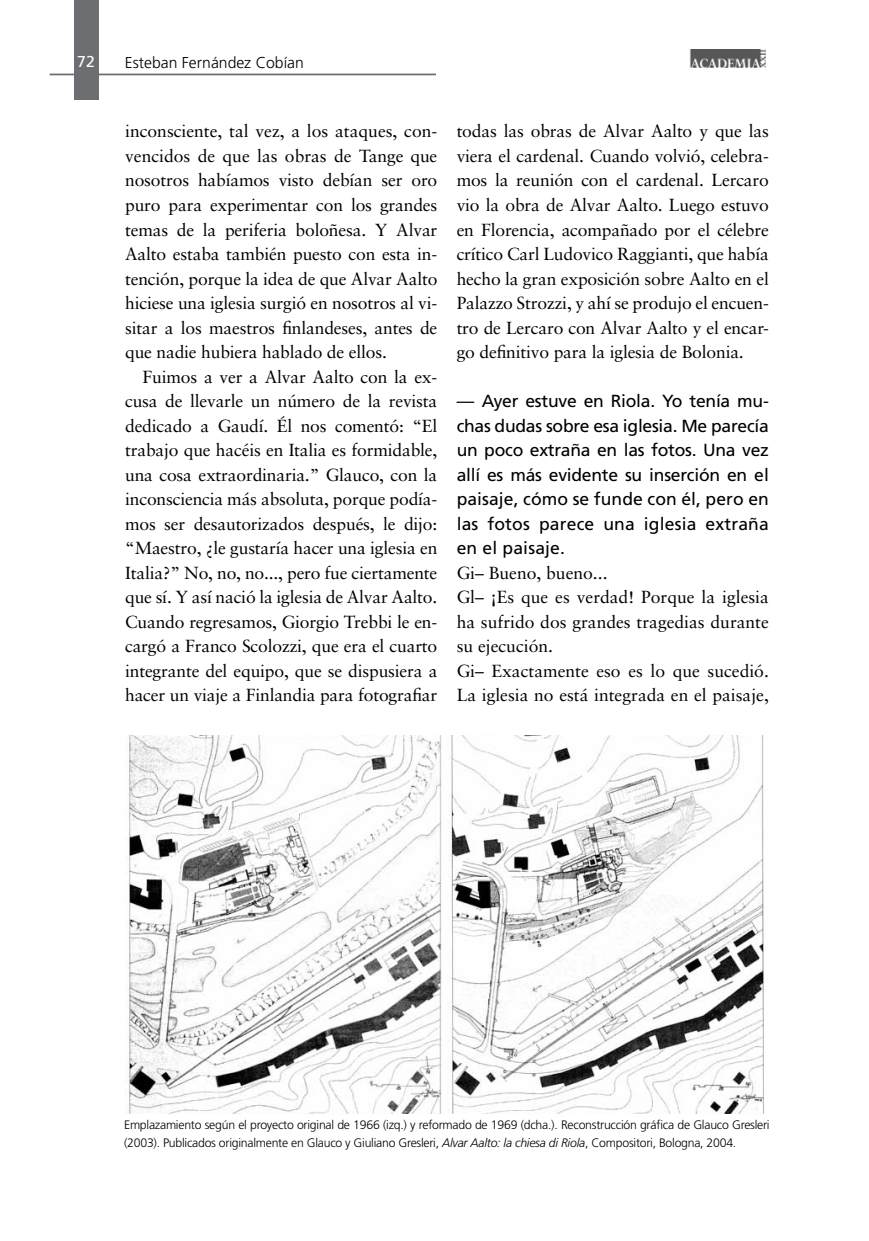
<style>
.page{position:relative;width:869px;height:1241px;background:#fff}
.page>*{position:absolute;margin:0;border:0;box-sizing:border-box;transform-origin:0 0}
.t1{font:17.5px/24.5px "Sabon";letter-spacing:-.01em;color:#000;text-align:justify}
.t2{font:17.5px/24.5px "Frutiger";letter-spacing:.01em;color:#000;text-align:justify}
.t3{font:300 15.75px "Frutiger";color:#000}
.t4{font:15.75px "Frutiger";color:#fff}
.t5{font:300 12.25px/17.5px "Frutiger";letter-spacing:-.02em;color:#000}
.s1{font-style:italic}
</style>
<div class="page">
<hr style="left:50px;top:74px;width:386px;height:1px;background:#6d6e71">
<div style="left:74px;top:0;width:25px;height:99px;background:#6d6e71"></div>
<img style="left:690px;top:50px;width:76px;height:17px">
<img style="left:125px;top:735px;width:639px;height:378px">
<p class="t4" style="left:77px;top:52px;width:19px">72</p>
<p class="t3" style="left:125px;top:54px;width:180px">Esteban Fernández Cobían</p>
<p class="t1" style="left:125px;top:119px;width:313px">inconsciente, tal vez, a los ataques, con&shy;vencidos de que las obras de Tange que nosotros habíamos visto debían ser oro puro para experimentar con los grandes temas de la periferia boloñesa. Y Alvar Aalto estaba también puesto con esta in&shy;tención, porque la idea de que Alvar Aalto hiciese una iglesia surgió en nosotros al vi&shy;sitar a los maestros finlandeses, antes de que nadie hubiera hablado de ellos.</p>
<p class="t1" style="left:125px;top:364px;width:313px;text-indent:18px">Fuimos a ver a Alvar Aalto con la ex&shy;cusa de llevarle un número de la revista dedicado a Gaudí. Él nos comentó: “El trabajo que hacéis en Italia es formidable, una cosa extraordinaria.” Glauco, con la inconsciencia más absoluta, porque podía&shy;mos ser desautorizados después, le dijo: “Maestro, ¿le gustaría hacer una iglesia en Italia?” No, no, no..., pero fue ciertamente que sí. Y así nació la iglesia de Alvar Aalto.<br>Cuando regresamos, Giorgio Trebbi le en&shy;cargó a Franco Scolozzi, que era el cuarto integrante del equipo, que se dispusiera a hacer un viaje a Finlandia para fotografiar</p>
<p class="t1" style="left:456px;top:119px;width:313px">todas las obras de Alvar Aalto y que las viera el cardenal. Cuando volvió, celebra&shy;mos la reunión con el cardenal. Lercaro vio la obra de Alvar Aalto. Luego estuvo en Florencia, acompañado por el célebre crítico Carl Ludovico Raggianti, que había hecho la gran exposición sobre Aalto en el Palazzo Strozzi, y ahí se produjo el encuen&shy;tro de Lercaro con Alvar Aalto y el encar&shy;go definitivo para la iglesia de Bolonia.</p>
<p class="t2" style="left:456px;top:388px;width:313px">— Ayer estuve en Riola. Yo tenía mu&shy;chas dudas sobre esa iglesia. Me parecía un poco extraña en las fotos. Una vez allí es más evidente su inserción en el paisaje, cómo se funde con él, pero en las fotos parece una iglesia extraña en el paisaje.</p>
<p class="t1" style="left:456px;top:560px;width:313px;text-align:left">Gi– Bueno, bueno...<br>Gl– ¡Es que es verdad! Porque la iglesia ha sufrido dos grandes tragedias durante su ejecución.<br>Gi– Exactamente eso es lo que sucedió.<br>La iglesia no está integrada en el paisaje,</p>
<p class="t5" style="left:124px;top:1115px;width:646px">Emplazamiento según el proyecto original de 1966 (izq.) y reformado de 1969 (dcha.). Reconstrucción gráfica de Glauco Gresleri (2003). Publicados originalmente en Glauco y Giuliano Gresleri, <span class="s1">Alvar Aalto: la chiesa di Riola</span>, Compositori, Bologna, 2004.</p>
</div>
